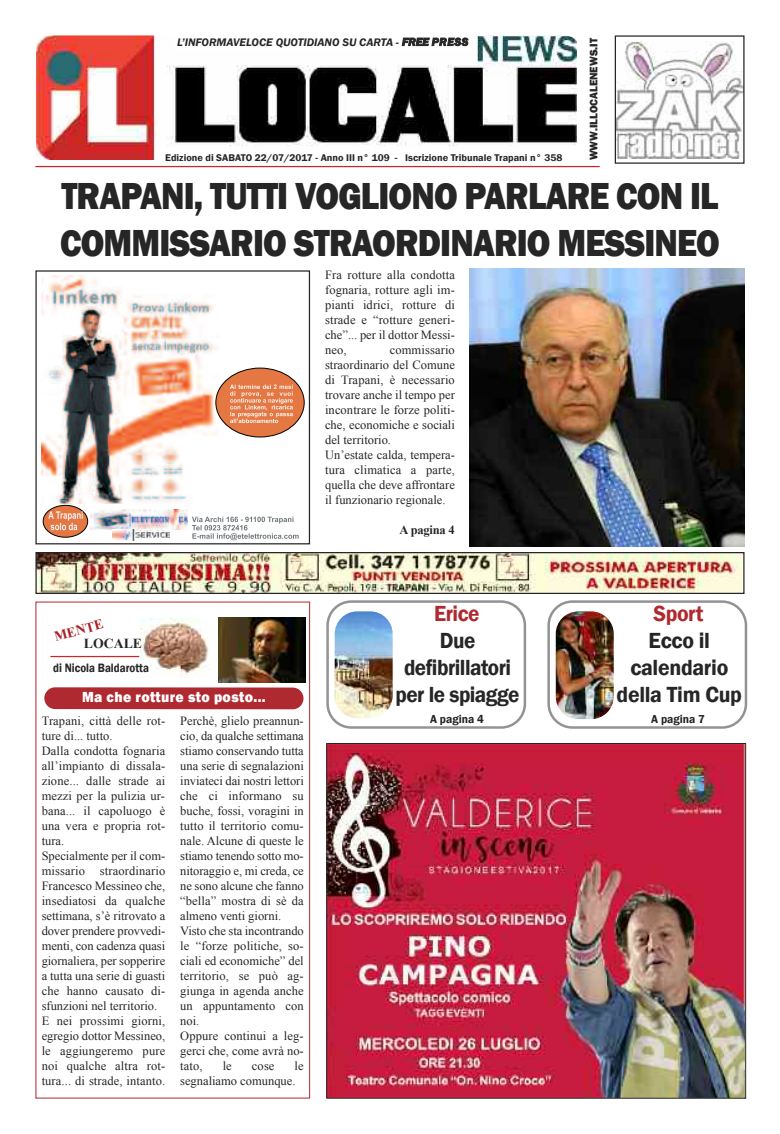
<style>
.page{position:relative;width:780px;height:1134px;background:#fff}
.page>*{position:absolute;margin:0;border:0;box-sizing:border-box;transform-origin:0 0}
.t1{font:800 38.75px/46.5px "Franklin Gothic";letter-spacing:-.025em;color:#272627;scale:.88 1}
.t2{font:600 22.5px/27px "Franklin Gothic";letter-spacing:-.025em;color:#272627;text-align:center;scale:.94 1}
.t3{font:600 22.5px/27px "Franklin Gothic";letter-spacing:-.025em;color:#272627;text-align:center}
.t4{font:600 22.5px "Franklin Gothic";letter-spacing:-.025em;color:#ae2a30;scale:.94 1}
.t5{font:600 22.5px "Franklin Gothic";letter-spacing:-.025em;color:#ae2a30}
.t6{font:800 15px "Franklin Gothic";letter-spacing:.025em;color:#fff;scale:.94 1}
.t7{font:700 13.75px "Times New Roman";color:#272627}
.t8{font:700 13.75px "Times New Roman";color:#a91f26}
.t9{font:12.5px/15px "Times New Roman";color:#272627}
.t10{font:600 12.5px "Franklin Gothic";color:#272627;scale:.88 1}
.t11{font:700 12.5px "Times New Roman";letter-spacing:-.015em;color:#272627}
.t12{font:600 11.88px "Franklin Gothic";color:#272627}
.t13{font:italic 600 11.25px "Franklin Gothic";color:#272627}
.t14{font:800 11.25px "Franklin Gothic";color:#272627}
.t15{font:600 10px "Franklin Gothic";color:#272627}
</style>
<div class="page">
<img style="left:616px;top:41px;width:126px;height:117px">
<div style="left:614px;top:35px;width:130px;height:129px;border:1px solid #272627"></div>
<img style="left:41px;top:275px;width:177px;height:228px">
<div style="left:216px;top:368px;width:88px;height:69px;background:#e47742;border-radius:50%"></div>
<div style="left:216px;top:368px;width:88px;height:69px;border:1px solid #000;border-radius:50%"></div>
<svg style="left:230px;top:384px;width:63px;height:39px"></svg>
<img style="left:90px;top:509px;width:97px;height:21px">
<img style="left:113px;top:529px;width:56px;height:12px">
<svg style="left:192px;top:517px;width:106px;height:23px"></svg>
<svg style="left:43px;top:505px;width:45px;height:32px"></svg>
<div style="left:43px;top:505px;width:45px;height:32px;border:1px solid #000;border-radius:50%"></div>
<svg style="left:48px;top:511px;width:35px;height:19px"></svg>
<div style="left:35px;top:270px;width:275px;height:274px;border:1px solid #272627"></div>
<img style="left:37px;top:35px;width:539px;height:125px">
<div style="left:165px;top:150px;width:414px;height:16px;background:#fff"></div>
<hr style="left:35px;top:166px;width:564px;height:1px;background:#cc262b">
<img style="left:470px;top:269px;width:274px;height:277px">
<div style="left:174px;top:35px;width:296px;height:15px;background:#fff"></div>
<img style="left:37px;top:554px;width:705px;height:38px">
<div style="left:35px;top:552px;width:709px;height:42px;border:1px solid #272627"></div>
<div style="left:35px;top:602px;width:275px;height:496px;border:1px solid #ae2a30"></div>
<div style="left:44px;top:687px;width:259px;height:22px;background:#ae2a30;border-radius:11px"></div>
<img style="left:141px;top:619px;width:69px;height:57px">
<hr style="left:50px;top:656px;width:89px;height:1px;background:#cc262b">
<img style="left:218px;top:617px;width:87px;height:66px">
<svg style="left:326px;top:600px;width:200px;height:129px"></svg>
<img style="left:334px;top:611px;width:58px;height:107px;border-radius:22px">
<svg style="left:547px;top:600px;width:200px;height:129px"></svg>
<img style="left:555px;top:611px;width:58px;height:108px">
<img style="left:328px;top:745px;width:416px;height:351px">
<div style="left:326px;top:743px;width:420px;height:355px;border:1px solid #272627"></div>
<p class="t13" style="left:177px;top:35px;width:292px">L’INFORMAVELOCE QUOTIDIANO SU CARTA - FREE PRESS</p>
<p class="t15" style="left:165px;top:151px;width:398px">Edizione di SABATO 22/07/2017 - Anno III n° 109 - Iscrizione Tribunale Trapani n° 358</p>
<p class="t14" style="left:587px;top:160px;width:124px;rotate:-90deg">WWW.ILLOCALENEWS.IT</p>
<h1 class="t1" style="left:60px;top:172px;width:751px">TRAPANI, TUTTI VOGLIONO PARLARE CON IL<br>COMMISSARIO STRAORDINARIO MESSINEO</h1>
<p class="t9" style="left:325px;top:267px;width:131px;text-align:justify">Fra rotture alla condotta fognaria, rotture agli im&shy;pianti idrici, rotture di strade e “rotture generi&shy;che”... per il dottor Messi&shy;neo,</p>
<p class="t9" style="left:325px;top:342px;width:131px;text-indent:65px">commissario straordinario del Comune di Trapani, è necessario trovare anche il tempo per incontrare le forze politi&shy;che, economiche e sociali del territorio.<br>Un’estate calda, tempera&shy;tura climatica a parte, quella che deve affrontare il funzionario regionale.</p>
<p class="t11" style="left:399px;top:522px;width:57px">A pagina 4</p>
<p class="t8" style="left:53px;top:629px;width:52px;rotate:-15deg">MENTE</p>
<p class="t7" style="left:84px;top:636px;width:60px">LOCALE</p>
<p class="t10" style="left:53px;top:660px;width:110px">di Nicola Baldarotta</p>
<p class="t6" style="left:82px;top:688px;width:197px">Ma che rotture sto posto...</p>
<p class="t9" style="left:42px;top:713px;width:125px">Trapani, città delle rot&shy;ture di... tutto.<br>Dalla condotta fognaria all’impianto di dissala&shy;zione... dalle strade ai mezzi per la pulizia ur&shy;bana... il capoluogo è una vera e propria rot&shy;tura.<br>Specialmente per il com&shy;missario straordinario<br>Francesco Messineo che, insediatosi da qualche settimana, s’è ritrovato a dover prendere provvedi&shy;menti, con cadenza quasi giornaliera, per sopperire a tutta una serie di guasti che hanno causato di&shy;sfunzioni nel territorio.<br>E nei prossimi giorni, egregio dottor Messineo, le aggiungeremo pure noi qualche altra rot&shy;tura... di strade, intanto.</p>
<p class="t9" style="left:180px;top:713px;width:125px">Perchè, glielo preannun&shy;cio, da qualche settimana stiamo conservando tutta una serie di segnalazioni inviateci dai nostri lettori che ci informano su buche, fossi, voragini in tutto il territorio comu&shy;nale. Alcune di queste le stiamo tenendo sotto mo&shy;nitoraggio e, mi creda, ce ne sono alcune che fanno “bella” mostra di sè da almeno venti giorni.<br>Visto che sta incontrando le “forze politiche, so&shy;ciali ed economiche” del territorio, se può ag&shy;giunga in agenda anche un appuntamento con noi.<br>Oppure continui a leg&shy;gerci che, come avrà no&shy;tato,</p>
<p class="t9" style="left:180px;top:1058px;width:125px;text-indent:114px">le segnaliamo comunque.</p>
<p class="t9" style="left:223px;top:1058px;width:11px">le</p>
<p class="t9" style="left:252px;top:1058px;width:24px">cose</p>
<h2 class="t4" style="left:434px;top:601px;width:49px">Erice</h2>
<h2 class="t2" style="left:395px;top:627px;width:133px">Due defibrillatori per le spiagge</h2>
<p class="t12" style="left:430px;top:712px;width:55px">A pagina 4</p>
<h2 class="t5" style="left:653px;top:601px;width:51px">Sport</h2>
<h2 class="t3" style="left:616px;top:627px;width:127px">Ecco il calendario della Tim Cup</h2>
<p class="t12" style="left:651px;top:712px;width:55px">A pagina 7</p>
</div>
